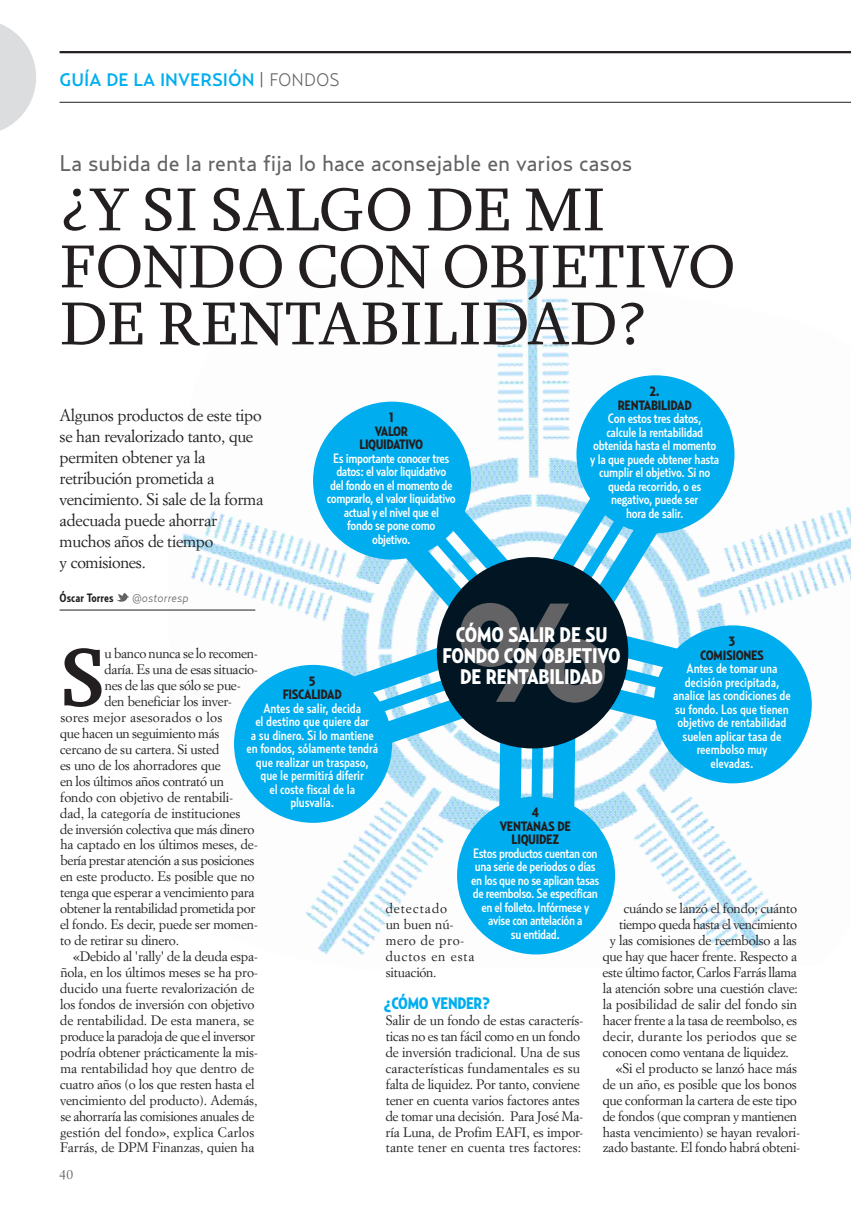
<style>
.page{position:relative;width:851px;height:1212px;background:#fff}
.page>*{position:absolute;margin:0;border:0;box-sizing:border-box;transform-origin:0 0}
._01_Capitular{font:85.35px "Brioni Std";color:#231f20}
.t1{font:300 63px/57px "Brioni Std";letter-spacing:.01em;color:#231f20}
.t2{font:22.5px "Relay";color:#636366}
.t3{font:900 21px/21px "Relay Cond";letter-spacing:-.01em;color:#fff;text-align:center}
.t4{font:500 18px "Relay";color:#00aeef}
.t5{font:16.5px/21px "Simoncini Garamond Std";letter-spacing:-.02em;color:#231f20}
._03_Ladillo{font:900 16.5px "Relay Cond";letter-spacing:-.02em;color:#00aeef}
._04_Texto_Primer_Par{font:13.5px/15.9px "Simoncini Garamond Std";letter-spacing:-.015em;color:#231f20}
.t6{font:500 13.5px/13.5px "Relay Cond";letter-spacing:-.02em;color:#fff;text-align:center}
._01_Capitular-2{font:13.5px "Simoncini Garamond Std";letter-spacing:-.02em;color:#231f20}
._04_Texto_Primer_Par-2{font:13.5px/15.9px "Simoncini Garamond Std";letter-spacing:.03em;color:#231f20}
._04_Texto_Primer_Par-3{font:13.5px "Simoncini Garamond Std";letter-spacing:.015em;color:#231f20}
._01_Capitular-3{font:13.5px "Simoncini Garamond Std";letter-spacing:.015em;color:#231f20}
.t7{font:13.5px "Simoncini Garamond Std";color:#636366}
.t8{font:700 12px "Relay Cond";letter-spacing:.005em;color:#231f20}
.t9{font:italic 300 12px "Relay";letter-spacing:.005em;color:#636366}
.s1{font-weight:300;color:#57585a}
.s2{font-weight:300;color:#636366}
.s3{font-weight:900;color:#231f20}
</style>
<div class="page">
<hr style="left:60px;top:102px;width:790px;height:1px;background:#231f20">
<hr style="left:60px;top:51px;width:790px;height:2px;background:#231f20">
<svg style="left:0;top:24px;width:36px;height:107px"></svg>
<img style="left:496px;top:278px;width:73px;height:66px">
<img style="left:338px;top:344px;width:390px;height:79px">
<img style="left:180px;top:506px;width:670px;height:74px">
<img style="left:168px;top:580px;width:677px;height:78px">
<img style="left:306px;top:894px;width:469px;height:61px">
<svg style="left:486px;top:418px;width:98px;height:11px"></svg>
<svg style="left:452px;top:429px;width:118px;height:18px"></svg>
<hr style="left:60px;top:610px;width:195px;height:1px;background:#231f20">
<svg style="left:116px;top:593px;width:13px;height:9px"></svg>
<div style="left:313px;top:402px;width:158px;height:157px;background:#00aeef;border-radius:50%"></div>
<div style="left:576px;top:375px;width:158px;height:158px;background:#00aeef;border-radius:50%"></div>
<div style="left:653px;top:625px;width:158px;height:158px;background:#00aeef;border-radius:50%"></div>
<div style="left:457px;top:796px;width:158px;height:158px;background:#00aeef;border-radius:50%"></div>
<div style="left:234px;top:665px;width:158px;height:158px;background:#00aeef;border-radius:50%"></div>
<svg style="left:270px;top:447px;width:493px;height:467px"></svg>
<p class="t4" style="left:60px;top:69px;width:281px">GUÍA DE LA INVERSIÓN <span class="s1">|</span> <span class="s2">FONDOS</span></p>
<p class="t2" style="left:60px;top:150px;width:574px">La subida de la renta fija lo hace aconsejable en varios casos</p>
<p class="t1" style="left:60px;top:183px;width:677px">¿Y SI SALGO DE MI<br>FONDO CON OBJETIVO<br>DE RENTABILIDAD?</p>
<p class="t5" style="left:60px;top:404px;width:205px">Algunos productos de este tipo se han revalorizado tanto, que permiten obtener ya la retribución prometida a vencimiento. Si sale de la forma adecuada puede ahorrar muchos años de tiempo<br>y comisiones.</p>
<p class="t8" style="left:60px;top:590px;width:55px">Óscar Torres</p>
<p class="t9" style="left:132px;top:590px;width:58px">@ostorresp</p>
<p class="t6" style="left:327px;top:411px;width:130px"><span class="s3">1<br>VALOR<br>LIQUIDATIVO<br></span>Es importante conocer tres datos: el valor liquidativo<br>del fondo en el momento de comprarlo, el valor liquidativo actual y el nivel que el<br>fondo se pone como objetivo.</p>
<p class="t6" style="left:590px;top:384px;width:131px"><span class="s3">2.<br>RENTABILIDAD<br></span>Con estos tres datos,<br>calcule la rentabilidad obtenida hasta el momento y la que puede obtener hasta cumplir el objetivo. Si no queda recorrido, o es negativo, puede ser<br>hora de salir.</p>
<p class="t3" style="left:442px;top:624px;width:180px">CÓMO SALIR DE SU<br>FONDO CON OBJETIVO<br>DE RENTABILIDAD</p>
<p class="t6" style="left:673px;top:634px;width:119px"><span class="s3">3<br>COMISIONES<br></span>Antes de tomar una decisión precipitada, analice las condiciones de su fondo. Los que tienen objetivo de rentabilidad suelen aplicar tasa de reembolso muy<br>elevadas.</p>
<p class="_01_Capitular" style="left:61px;top:620px;width:46px">S</p>
<p class="_01_Capitular-2" style="left:105px;top:645px;width:155px">u banco nunca se lo recomen-</p>
<p class="_01_Capitular-2" style="left:104px;top:661px;width:155px">daría. Es una de esas situacio-</p>
<p class="_01_Capitular-2" style="left:105px;top:677px;width:138px">nes de las que sólo se pue-</p>
<p class="_01_Capitular-2" style="left:104px;top:693px;width:129px">den beneficiar los inver-</p>
<p class="_01_Capitular-3" style="left:60px;top:709px;width:163px">sores mejor asesorados o los</p>
<p class="_01_Capitular-2" style="left:60px;top:725px;width:161px">que hacen un seguimiento más</p>
<p class="_01_Capitular-2" style="left:60px;top:741px;width:161px">cercano de su cartera. Si usted</p>
<p class="_01_Capitular-2" style="left:60px;top:757px;width:162px">es uno de los ahorradores que</p>
<p class="_01_Capitular-2" style="left:60px;top:773px;width:165px">en los últimos años contrató un</p>
<p class="_01_Capitular-2" style="left:60px;top:789px;width:175px">fondo con objetivo de rentabili-</p>
<p class="_01_Capitular-2" style="left:60px;top:804px;width:182px">dad, la categoría de instituciones</p>
<p class="_01_Capitular-2" style="left:60px;top:820px;width:196px">de inversión colectiva que más dinero</p>
<p class="_01_Capitular-2" style="left:60px;top:836px;width:199px">ha captado en los últimos meses, de-</p>
<p class="_01_Capitular-2" style="left:60px;top:852px;width:195px">bería prestar atención a sus posiciones</p>
<p class="_01_Capitular-2" style="left:60px;top:868px;width:196px">en este producto. Es posible que no</p>
<p class="_01_Capitular-2" style="left:60px;top:884px;width:196px">tenga que esperar a vencimiento para</p>
<p class="_01_Capitular-2" style="left:60px;top:900px;width:197px">obtener la rentabilidad prometida por</p>
<p class="_01_Capitular-2" style="left:60px;top:916px;width:199px">el fondo. Es decir, puede ser momen-</p>
<p class="_01_Capitular-2" style="left:60px;top:932px;width:120px">to de retirar su dinero.</p>
<p class="_04_Texto_Primer_Par" style="left:60px;top:948px;width:200px;text-indent:13px">«Debido al 'rally' de la deuda espa&shy;ñola, en los últimos meses se ha pro&shy;ducido una fuerte revalorización de los fondos de inversión con objetivo de rentabilidad. De esta manera, se produce la paradoja de que el inversor podría obtener prácticamente la mis&shy;ma rentabilidad hoy que dentro de cuatro años (o los que resten hasta el vencimiento del producto). Además, se ahorraría las comisiones anuales de gestión del fondo», explica Carlos Farrás, de DPM Finanzas, quien ha</p>
<p class="t6" style="left:246px;top:674px;width:133px"><span class="s3">5<br>FISCALIDAD<br></span>Antes de salir, decida<br>el destino que quiere dar<br>a su dinero. Si lo mantiene en fondos, sólamente tendrá que realizar un traspaso, que le permitirá diferir<br>el coste fiscal de la plusvalía.</p>
<p class="t6" style="left:471px;top:805px;width:130px"><span class="s3">4<br>VENTANAS DE<br>LIQUIDEZ<br></span>Estos productos cuentan con una serie de periodos o días en los que no se aplican tasas de reembolso. Se especifican en el folleto. Infórmese y avise con antelación a<br>su entidad.</p>
<p class="_04_Texto_Primer_Par-2" style="left:385px;top:900px;width:90px">detectado<br>un buen nú&shy;mero de pro&shy;ductos en esta situación.</p>
<p class="_03_Ladillo" style="left:383px;top:993px;width:108px">¿CÓMO VENDER?</p>
<p class="_04_Texto_Primer_Par" style="left:385px;top:1012px;width:200px">Salir de un fondo de estas caracterís&shy;ticas no es tan fácil como en un fondo de inversión tradicional. Una de sus características fundamentales es su falta de liquidez. Por tanto, conviene tener en cuenta varios factores antes de tomar una decisión. Para José Ma&shy;ría Luna, de Profim EAFI, es impor&shy;tante tener en cuenta tres factores:</p>
<p class="_04_Texto_Primer_Par" style="left:623px;top:900px;width:175px">cuándo se lanzó el fondo; cuánto</p>
<p class="_04_Texto_Primer_Par" style="left:619px;top:916px;width:179px">tiempo queda hasta el vencimiento</p>
<p class="_04_Texto_Primer_Par" style="left:610px;top:932px;width:188px">y las comisiones de reembolso a las</p>
<p class="_04_Texto_Primer_Par" style="left:602px;top:948px;width:196px">que hay que hacer frente. Respecto a</p>
<p class="_04_Texto_Primer_Par" style="left:602px;top:964px;width:196px">este último factor, Carlos Farrás llama</p>
<p class="_04_Texto_Primer_Par" style="left:602px;top:980px;width:197px">la atención sobre una cuestión clave:</p>
<p class="_04_Texto_Primer_Par" style="left:602px;top:996px;width:196px">la posibilidad de salir del fondo sin</p>
<p class="_04_Texto_Primer_Par" style="left:602px;top:1012px;width:196px">hacer frente a la tasa de reembolso, es</p>
<p class="_04_Texto_Primer_Par-3" style="left:602px;top:1028px;width:196px">decir, durante los periodos que se</p>
<p class="_04_Texto_Primer_Par" style="left:602px;top:1044px;width:188px">conocen como ventana de liquidez.</p>
<p class="_04_Texto_Primer_Par" style="left:602px;top:1060px;width:200px;text-indent:13px">«Si el producto se lanzó hace más de un año, es posible que los bonos que conforman la cartera de este tipo de fondos (que compran y mantienen hasta vencimiento) se hayan revalori&shy;zado bastante. El fondo habrá obteni-</p>
<p class="t7" style="left:60px;top:1166px;width:15px">40</p>
</div>
